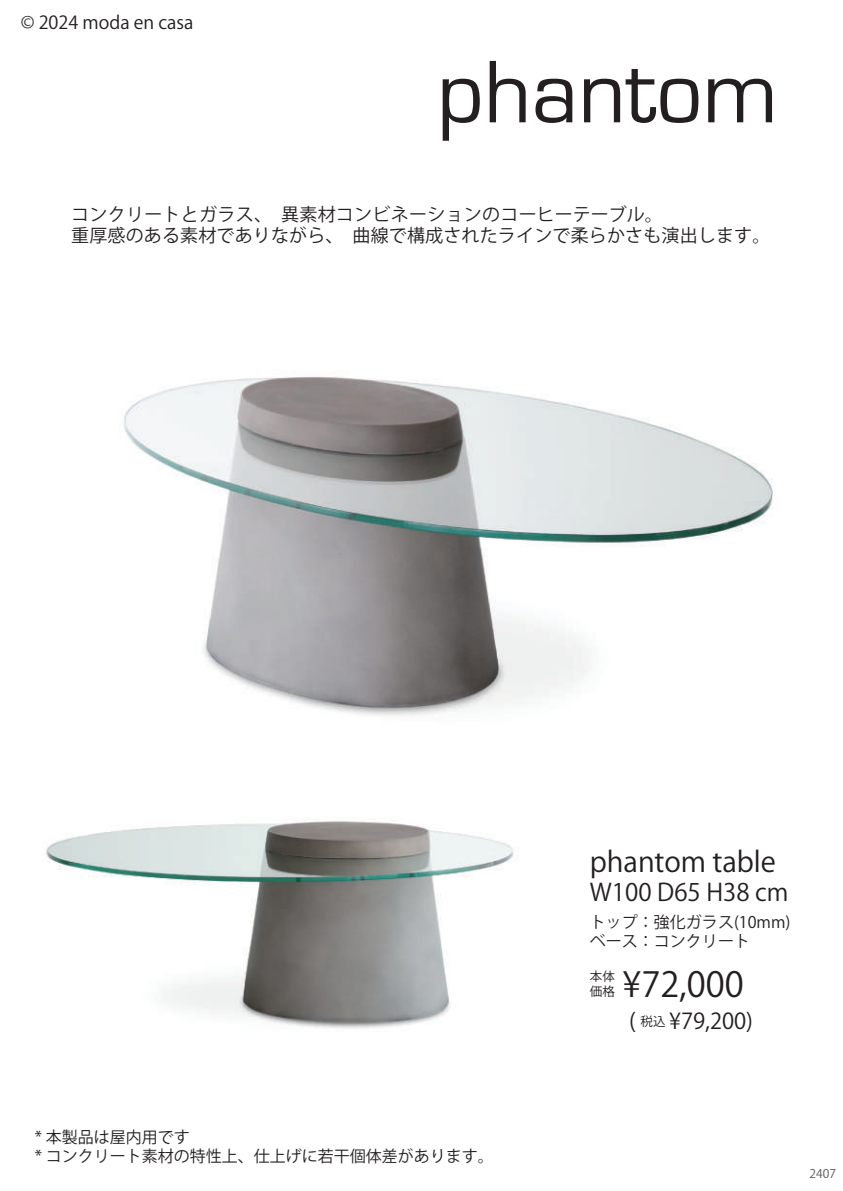
<style>
.page{position:relative;width:843px;height:1191px;background:#fff}
.page>*{position:absolute;margin:0;border:0;box-sizing:border-box;transform-origin:0 0}
.t1{font:92px "Eurostile";color:#231f20}
.t2{font:34.4px "Koz Go Pro";color:#231f20}
.t3{font:28px "Koz Go Pro";letter-spacing:-.005em;color:#231f20}
.t4{font:24px "Koz Go Pro";color:#231f20}
.t5{font:21.8px "Koz Go Pro";color:#231f20}
.t6{font:18px/21.6px "Koz Go Pro";letter-spacing:.01em;color:#231f20}
.t7{font:16px/19.2px "Koz Go Pro";color:#231f20}
.t8{font:12.6px/15px "Koz Go Pro";color:#231f20}
.t9{font:12px "Koz Go Pro";color:#57585a}
.s1{font-size:12.6px}
</style>
<div class="page">
<img style="left:46px;top:376px;width:727px;height:653px">
<p class="t6" style="left:21px;top:12px;width:174px">© 2024 moda en casa</p>
<h1 class="t1" style="left:437px;top:43px;width:343px">phantom</h1>
<p class="t6" style="left:71px;top:204px;width:700px">コンクリートとガラス、異素材コンビネーションのコーヒーテーブル。<br>重厚感のある素材でありながら、曲線で構成されたラインで柔らかさも演出します。</p>
<p class="t7" style="left:35px;top:1127px;width:461px">* 本製品は屋内用です<br>* コンクリート素材の特性上、仕上げに若干個体差があります。</p>
<h3 class="t3" style="left:590px;top:843px;width:187px">phantom table</h3>
<h3 class="t4" style="left:590px;top:877px;width:200px">W100 D65 H38 cm</h3>
<p class="t7" style="left:590px;top:912px;width:202px">トップ：強化ガラス(10mm)ベース：コンクリート</p>
<p class="t8" style="left:590px;top:968px;width:27px">本体価格</p>
<h2 class="t2" style="left:622px;top:961px;width:123px">¥72,000</h2>
<p class="t5" style="left:629px;top:1006px;width:125px">( <span class="s1">税込</span> ¥79,200)</p>
<p class="t9" style="left:809px;top:1165px;width:28px">2407</p>
</div>
